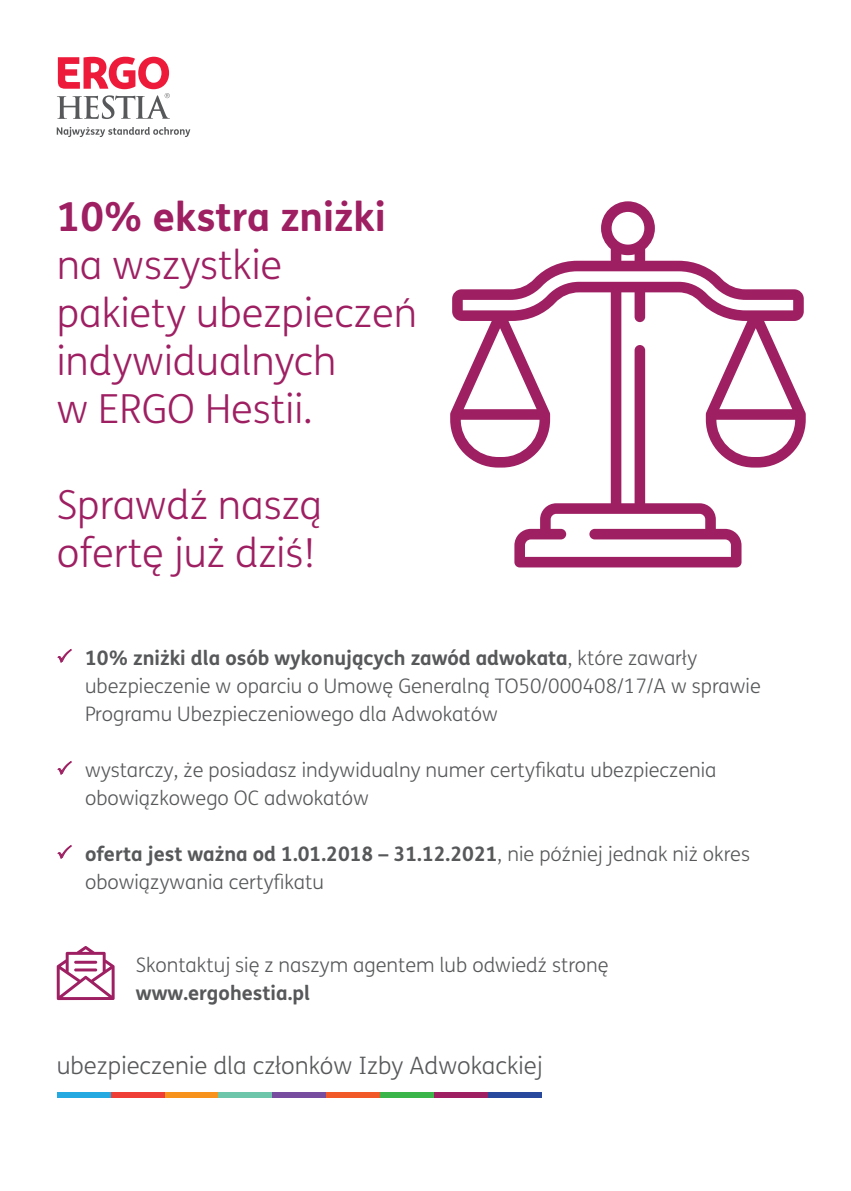
<style>
.page{position:relative;width:851px;height:1191px;background:#fff}
.page>*{position:absolute;margin:0;border:0;box-sizing:border-box;transform-origin:0 0}
.t1{font:300 40px/48px "FS Me";color:#9e1f62}
.t2{font:700 40px "FS Me";color:#9e1f62}
.t3{font:300 24px "FS Me";color:#57585a}
.t4{font:300 20px/28px "FS Me";color:#57585a}
.t5{font:700 20px "FS Me";color:#57585a}
.s1{font-weight:700}
</style>
<div class="page">
<svg style="left:57px;top:946px;width:58px;height:54px"></svg>
<hr style="left:74px;top:960px;width:23px;height:3px;background:#9e1f62">
<hr style="left:74px;top:968px;width:23px;height:3px;background:#9e1f62">
<svg style="left:57px;top:57px;width:113px;height:62px"></svg>
<svg style="left:57px;top:127px;width:133px;height:10px"></svg>
<div style="left:57px;top:1091px;width:54px;height:6px;background:#24aae1"></div>
<div style="left:111px;top:1091px;width:53px;height:6px;background:#ee3e35"></div>
<div style="left:164px;top:1091px;width:54px;height:6px;background:#f7931d"></div>
<div style="left:218px;top:1091px;width:54px;height:6px;background:#6ec6aa"></div>
<div style="left:326px;top:1091px;width:54px;height:6px;background:#f15929"></div>
<div style="left:380px;top:1091px;width:54px;height:6px;background:#3ab54a"></div>
<div style="left:434px;top:1091px;width:54px;height:6px;background:#9e1f62"></div>
<div style="left:488px;top:1091px;width:54px;height:6px;background:#28489e"></div>
<div style="left:272px;top:1091px;width:54px;height:6px;background:#764d9f"></div>
<svg style="left:450px;top:201px;width:355px;height:366px"></svg>
<svg style="left:57px;top:649px;width:15px;height:14px"></svg>
<svg style="left:57px;top:761px;width:15px;height:14px"></svg>
<svg style="left:57px;top:845px;width:15px;height:14px"></svg>
<h1 class="t2" style="left:57px;top:186px;width:330px">10% ekstra zniżki</h1>
<h1 class="t1" style="left:57px;top:240px;width:361px">na wszystkie pakiety ubezpieczeń indywidualnych<br>w ERGO Hestii.</h1>
<h1 class="t1" style="left:57px;top:480px;width:267px">Sprawdź naszą ofertę już dziś!</h1>
<p class="t4" style="left:85px;top:643px;width:677px"><span class="s1">10% zniżki dla osób wykonujących zawód adwokata</span>, które zawarły ubezpieczenie w oparciu o Umowę Generalną TO50/000408/17/A w sprawie<br>Programu Ubezpieczeniowego dla Adwokatów</p>
<p class="t4" style="left:85px;top:755px;width:633px">wystarczy, że posiadasz indywidualny numer certyfikatu ubezpieczenia obowiązkowego OC adwokatów</p>
<p class="t4" style="left:85px;top:839px;width:666px"><span class="s1">oferta jest ważna od 1.01.2018 – 31.12.2021</span>, nie później jednak niż okres obowiązywania certyfikatu</p>
<p class="t4" style="left:136px;top:950px;width:474px">Skontaktuj się z naszym agentem lub odwiedź stronę</p>
<p class="t5" style="left:136px;top:977px;width:176px">www.ergohestia.pl</p>
<p class="t3" style="left:57px;top:1049px;width:487px">ubezpieczenie dla członków Izby Adwokackiej</p>
</div>
